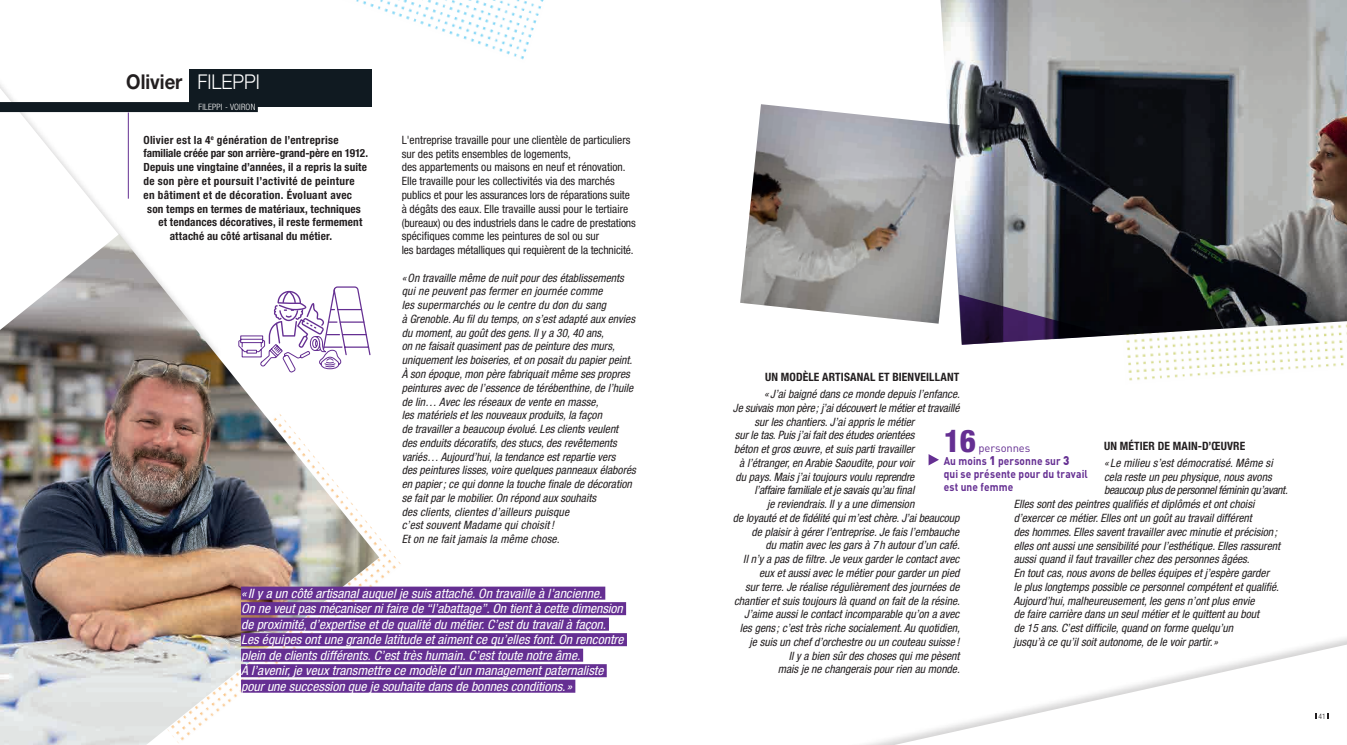
<style>
.page{position:relative;width:1347px;height:745px;background:#fff}
.page>*{position:absolute;margin:0;border:0;box-sizing:border-box;transform-origin:0 0}
.t1{font:800 condensed 31.25px "Helvetica Neue LT Std";color:#652f92}
.t2{font:700 20.38px "Helvetica Neue LT Std";color:#231f20;scale:.91 1}
.t3{font:italic condensed 12.88px/15.5px "Helvetica Neue LT Std";color:#fff;scale:1.06 1}
.t4{font:italic condensed 11.5px/13.8px "Helvetica Neue LT Std";color:#231f20}
.t5{font:condensed 11.5px/13.8px "Helvetica Neue LT Std";color:#231f20}
.t6{font:700 condensed 11.5px "Helvetica Neue LT Std";letter-spacing:.015em;color:#231f20}
.t7{font:italic condensed 11.5px "Helvetica Neue LT Std";letter-spacing:-.025em;color:#231f20}
.t8{font:italic condensed 11.5px "Helvetica Neue LT Std";letter-spacing:-.02em;color:#231f20}
.t9{font:700 condensed 11.25px "Helvetica Neue LT Std";letter-spacing:.015em;color:#231f20}
.t10{font:700 11.25px/13.1px "DIN";letter-spacing:.015em;color:#652f92;scale:.9 1}
.t11{font:700 condensed 11.25px "Helvetica Neue LT Std";letter-spacing:-.005em;color:#231f20}
.t12{font:300 condensed 8.75px "Helvetica Neue LT Std";letter-spacing:.02em;color:#fff}
.t13{font:300 condensed 7.5px "Helvetica Neue LT Std";color:#231f20}
.s1{font-weight:300;color:#fff}
.s2{font-weight:400}
.s3{font-weight:900;font-size:12.5px}
</style>
<div class="page">
<img style="left:356px;top:0;width:188px;height:60px">
<img style="left:1127px;top:344px;width:217px;height:37px">
<svg style="left:894px;top:644px;width:452px;height:100px"></svg>
<img style="left:940px;top:0;width:406px;height:344px">
<div style="left:190px;top:69px;width:182px;height:37px;background:#101a21"></div>
<div style="left:0;top:44px;width:223px;height:530px;background:#231f20;opacity:.2"></div>
<svg style="left:0;top:87px;width:208px;height:147px"></svg>
<img style="left:0;top:234px;width:379px;height:510px">
<div style="left:0;top:102px;width:258px;height:10px;background:#101a21"></div>
<hr style="left:128px;top:112px;width:1px;height:86px;background:#652f92">
<svg style="left:959px;top:294px;width:152px;height:50px"></svg>
<svg style="left:1327px;top:712px;width:2px;height:6px"></svg>
<img style="left:740px;top:104px;width:219px;height:219px">
<svg style="left:238px;top:285px;width:133px;height:88px"></svg>
<div style="left:241px;top:586px;width:364px;height:13px;background:#652f92"></div>
<div style="left:241px;top:601px;width:385px;height:13px;background:#652f92"></div>
<div style="left:241px;top:617px;width:368px;height:13px;background:#652f92"></div>
<div style="left:241px;top:632px;width:386px;height:13px;background:#652f92"></div>
<div style="left:241px;top:648px;width:342px;height:13px;background:#652f92"></div>
<div style="left:241px;top:663px;width:366px;height:13px;background:#652f92"></div>
<div style="left:241px;top:679px;width:334px;height:13px;background:#652f92"></div>
<svg style="left:928px;top:454px;width:11px;height:11px"></svg>
<h2 class="t2" style="left:126px;top:69px;width:148px">Olivier <span class="s1">FILEPPI</span></h2>
<p class="t12" style="left:198px;top:102px;width:58px">FILEPPI - VOIRON</p>
<p class="t9" style="left:143px;top:133px;width:197px">Olivier est la 4<sup>e</sup> génération de l’entreprise</p>
<p class="t11" style="left:143px;top:146px;width:226px">familiale créée par son arrière-grand-père en 1912.</p>
<p class="t9" style="left:143px;top:160px;width:225px">Depuis une vingtaine d’années, il a repris la suite</p>
<p class="t9" style="left:143px;top:174px;width:213px">de son père et poursuit l’activité de peinture</p>
<p class="t9" style="left:143px;top:188px;width:210px">en bâtiment et de décoration. Évoluant avec</p>
<p class="t9" style="left:147px;top:201px;width:215px">son temps en termes de matériaux, techniques</p>
<p class="t9" style="left:158px;top:215px;width:205px">et tendances décoratives, il reste fermement</p>
<p class="t9" style="left:170px;top:229px;width:164px">attaché au côté artisanal du métier.</p>
<p class="t5" style="left:402px;top:133px;width:236px">L'entreprise travaille pour une clientèle de particuliers sur des petits ensembles de logements,<br>des appartements ou maisons en neuf et rénovation.<br>Elle travaille pour les collectivités via des marchés publics et pour les assurances lors de réparations suite à dégâts des eaux. Elle travaille aussi pour le tertiaire (bureaux) ou des industriels dans le cadre de prestations spécifiques comme les peintures de sol ou sur<br>les bardages métalliques qui requièrent de la technicité.</p>
<p class="t4" style="left:402px;top:271px;width:236px">«On travaille même de nuit pour des établissements qui ne peuvent pas fermer en journée comme<br>les supermarchés ou le centre du don du sang<br>à Grenoble. Au fil du temps, on s’est adapté aux envies du moment, au goût des gens. Il y a 30, 40 ans,<br>on ne faisait quasiment pas de peinture des murs, uniquement les boiseries, et on posait du papier peint.<br>À son époque, mon père fabriquait même ses propres peintures avec de l’essence de térébenthine, de l’huile de lin… Avec les réseaux de vente en masse,<br>les matériels et les nouveaux produits, la façon<br>de travailler a beaucoup évolué. Les clients veulent des enduits décoratifs, des stucs, des revêtements variés… Aujourd’hui, la tendance est repartie vers<br>des peintures lisses, voire quelques panneaux élaborés en papier; ce qui donne la touche finale de décoration se fait par le mobilier. On répond aux souhaits<br>des clients, clientes d’ailleurs puisque<br>c’est souvent Madame qui choisit !<br>Et on ne fait jamais la même chose.</p>
<p class="t3" style="left:241px;top:585px;width:362px">«Il y a un côté artisanal auquel je suis attaché. On travaille à l’ancienne.<br>On ne veut pas mécaniser ni faire de “l’abattage”. On tient à cette dimension de proximité, d’expertise et de qualité du métier. C’est du travail à façon.<br>Les équipes ont une grande latitude et aiment ce qu’elles font. On rencontre plein de clients différents. C’est très humain. C’est toute notre âme.<br>À l’avenir, je veux transmettre ce modèle d’un management paternaliste pour une succession que je souhaite dans de bonnes conditions.»</p>
<p class="t6" style="left:765px;top:369px;width:196px">UN MODÈLE ARTISANAL ET BIENVEILLANT</p>
<p class="t4" style="left:764px;top:387px;width:197px">« J’ai baigné dans ce monde depuis l’enfance.</p>
<p class="t4" style="left:733px;top:401px;width:228px">Je suivais mon père; j’ai découvert le métier et travaillé</p>
<p class="t4" style="left:754px;top:414px;width:161px">sur les chantiers. J’ai appris le métier</p>
<p class="t4" style="left:735px;top:428px;width:181px">sur le tas. Puis j’ai fait des études orientées</p>
<p class="t4" style="left:734px;top:442px;width:182px">béton et gros œuvre, et suis parti travailler</p>
<p class="t4" style="left:739px;top:456px;width:177px">à l’étranger, en Arabie Saoudite, pour voir</p>
<p class="t4" style="left:735px;top:469px;width:180px">du pays. Mais j’ai toujours voulu reprendre</p>
<p class="t8" style="left:754px;top:483px;width:161px">l’affaire familiale et je savais qu’au final</p>
<p class="t4" style="left:767px;top:497px;width:149px">je reviendrais. Il y a une dimension</p>
<p class="t4" style="left:733px;top:511px;width:228px">de loyauté et de fidélité qui m’est chère. J’ai beaucoup</p>
<p class="t4" style="left:751px;top:524px;width:209px">de plaisir à gérer l’entreprise. Je fais l’embauche</p>
<p class="t4" style="left:765px;top:538px;width:196px">du matin avec les gars à 7 h autour d’un café.</p>
<p class="t4" style="left:743px;top:552px;width:218px">Il n’y a pas de filtre. Je veux garder le contact avec</p>
<p class="t4" style="left:759px;top:566px;width:202px">eux et aussi avec le métier pour garder un pied</p>
<p class="t4" style="left:745px;top:579px;width:216px">sur terre. Je réalise régulièrement des journées de</p>
<p class="t4" style="left:734px;top:593px;width:227px">chantier et suis toujours là quand on fait de la résine.</p>
<p class="t4" style="left:744px;top:607px;width:217px">J’aime aussi le contact incomparable qu’on a avec</p>
<p class="t4" style="left:740px;top:621px;width:221px">les gens ; c’est très riche socialement. Au quotidien,</p>
<p class="t4" style="left:749px;top:634px;width:211px">je suis un chef d’orchestre ou un couteau suisse !</p>
<p class="t4" style="left:788px;top:648px;width:172px">Il y a bien sûr des choses qui me pèsent</p>
<p class="t4" style="left:778px;top:662px;width:183px">mais je ne changerais pour rien au monde.</p>
<h1 class="t1" style="left:943px;top:421px;width:34px">16</h1>
<p class="t6" style="left:1104px;top:438px;width:143px">UN MÉTIER DE MAIN-D’ŒUVRE</p>
<p class="t4" style="left:1104px;top:456px;width:170px">« Le milieu s’est démocratisé. Même si</p>
<p class="t4" style="left:1104px;top:469px;width:169px">cela reste un peu physique, nous avons</p>
<p class="t7" style="left:1104px;top:483px;width:185px">beaucoup plus de personnel féminin qu’avant.</p>
<p class="t4" style="left:1013px;top:497px;width:242px">Elles sont des peintres qualifiés et diplômés et ont choisi</p>
<p class="t4" style="left:1013px;top:511px;width:239px">d’exercer ce métier. Elles ont un goût au travail différent</p>
<p class="t4" style="left:1013px;top:524px;width:265px">des hommes. Elles savent travailler avec minutie et précision ;</p>
<p class="t4" style="left:1013px;top:538px;width:268px">elles ont aussi une sensibilité pour l’esthétique. Elles rassurent</p>
<p class="t4" style="left:1013px;top:552px;width:237px">aussi quand il faut travailler chez des personnes âgées.</p>
<p class="t4" style="left:1013px;top:566px;width:257px">En tout cas, nous avons de belles équipes et j’espère garder</p>
<p class="t4" style="left:1013px;top:579px;width:267px">le plus longtemps possible ce personnel compétent et qualifié.</p>
<p class="t4" style="left:1013px;top:593px;width:242px">Aujourd’hui, malheureusement, les gens n’ont plus envie</p>
<p class="t4" style="left:1013px;top:607px;width:247px">de faire carrière dans un seul métier et le quittent au bout</p>
<p class="t4" style="left:1013px;top:621px;width:221px">de 15 ans. C’est difficile, quand on forme quelqu’un</p>
<p class="t4" style="left:1013px;top:634px;width:206px">jusqu’à ce qu’il soit autonome, de le voir partir.»</p>
<p class="t10" style="left:943px;top:440px;width:162px;text-indent:35px"><span class="s2">personnes<br></span>Au moins <span class="s3">1</span> personne sur <span class="s3">3<br></span>qui se présente pour du travail est une femme</p>
<p class="t13" style="left:1318px;top:711px;width:9px">41</p>
</div>
